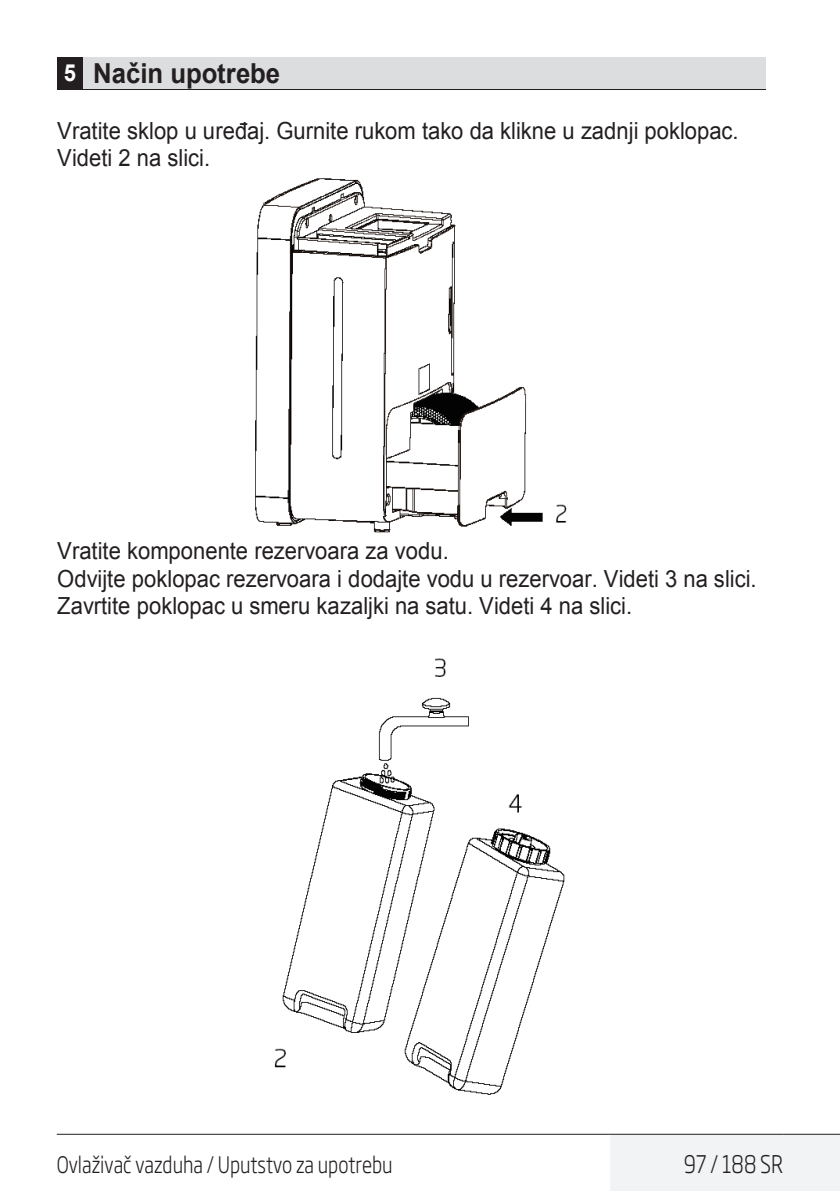
<style>
.page{position:relative;width:840px;height:1191px;background:#fff}
.page>*{position:absolute;margin:0;border:0;box-sizing:border-box;transform-origin:0 0}
.t1{font:700 27.6px "Arial";color:#231f20;scale:.93 1}
.t2{font:300 24px "Soho Gothic Pro";color:#231f20;scale:.8 1}
.t3{font:23.6px/27px "Arial";color:#231f20;scale:.93 1}
.t4{font:23.6px/27.2px "Arial";color:#231f20;scale:.93 1}
.t5{font:300 22.4px "Soho Gothic Pro";color:#231f20;scale:.8 1}
.t6{font:19.6px "Arial";color:#231f20;scale:.93 1}
.s1{font-size:23.6px;color:#fff}
.s2{font-style:inherit}
</style>
<div class="page">
<div style="left:609px;top:1134px;width:230px;height:57px;background:#f2f3f4"></div>
<hr style="left:57px;top:1133px;width:552px;height:1px;background:#231f20">
<hr style="left:609px;top:1133px;width:173px;height:1px;background:#231f20">
<hr style="left:782px;top:1133px;width:57px;height:1px;background:#231f20">
<hr style="left:58px;top:58px;width:25px;height:2px;background:#231f20">
<div style="left:58px;top:60px;width:9px;height:27px;background:#231f20"></div>
<div style="left:73px;top:60px;width:10px;height:27px;background:#231f20"></div>
<hr style="left:58px;top:87px;width:25px;height:2px;background:#231f20">
<div style="left:67px;top:60px;width:6px;height:27px;background:#231f20"></div>
<div style="left:83px;top:58px;width:10px;height:31px;background:#dcdddf"></div>
<div style="left:755px;top:58px;width:10px;height:31px;background:#dcdddf"></div>
<div style="left:93px;top:58px;width:662px;height:31px;background:#dcdddf"></div>
<svg style="left:57px;top:57px;width:26px;height:1px"></svg>
<hr style="left:83px;top:57px;width:682px;height:1px;background:#dcdddf">
<hr style="left:57px;top:58px;width:1px;height:31px;background:#231f20">
<svg style="left:57px;top:89px;width:26px;height:1px"></svg>
<hr style="left:83px;top:89px;width:682px;height:1px;background:#231f20">
<img style="left:255px;top:178px;width:312px;height:355px">
<img style="left:274px;top:658px;width:291px;height:437px">
<p class="t1" style="left:64px;top:54px;width:234px"><span class="s1">5</span> Način upotrebe</p>
<p class="t4" style="left:57px;top:117px;width:733px"><span class="s2">Vratite sklop u u</span>ređaj. Gurnite rukom tako da klikne u zadnji poklopac.<br><span class="s2">Videti 2 na slici.</span></p>
<p class="t3" style="left:57px;top:538px;width:753px">Vratite komponente rezervoara za vodu.<br>Odvijte poklopac rezervoara i dodajte vodu u rezervoar. Videti 3 na slici.<br>Zavrtite poklopac u smeru kazaljki na satu. Videti 4 na slici.</p>
<p class="t6" style="left:62px;top:1146px;width:69px">19/SRB</p>
<p class="t5" style="left:57px;top:1147px;width:421px">Ovlaživač vazduha / Uputstvo za upotrebu</p>
<p class="t2" style="left:683px;top:1145px;width:126px">97 / 188 SR</p>
</div>
